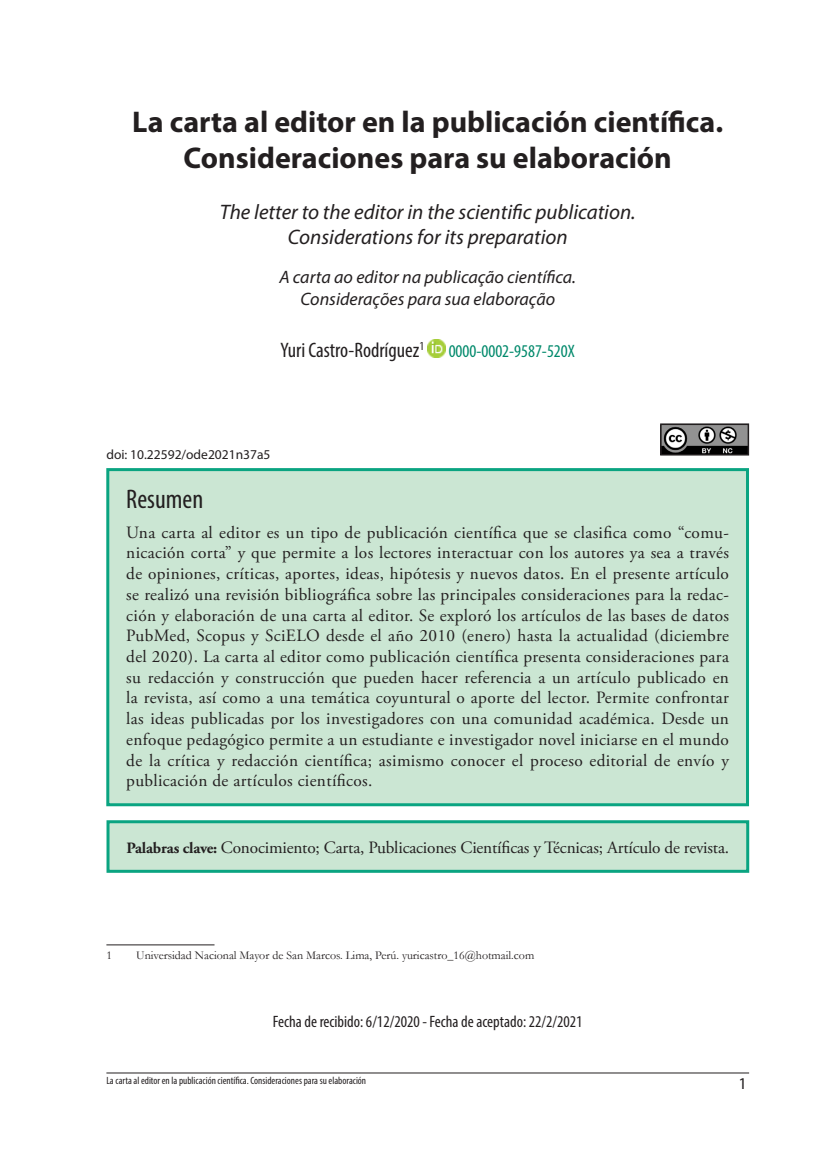
<style>
.page{position:relative;width:830px;height:1149px;background:#fff}
.page>*{position:absolute;margin:0;border:0;box-sizing:border-box;transform-origin:0 0}
._003_titulos{font:700 30px/36px "Myriad Pro";color:#231f20;text-align:center}
._002_sub_titulos{font:condensed 27px "Myriad Pro";color:#231f20}
.titulos_ingles{font:italic 21px/25.2px "Myriad Pro";color:#231f20;text-align:center}
._000_autores{font:condensed 21px "Myriad Pro";color:#231f20}
.titulos_portugues{font:italic 18px/21.6px "Myriad Pro";color:#231f20;text-align:center}
._000_autores-2{font:condensed 18px "Myriad Pro";color:#00896b}
._001_texto{font:17.25px/20.7px "Adobe Garamond Pro";letter-spacing:-.01em;color:#231f20;text-align:justify}
.recibido_aceptado{font:condensed 16.5px "Myriad Pro";color:#231f20}
.t1{font:16.5px "Myriad Pro";color:#231f20}
.doi{font:13.5px "Myriad Pro";color:#231f20}
.pies{font:12px "Garamond";color:#231f20}
.t2{font:condensed 10.5px "Myriad Pro";color:#231f20}
.s1{font-weight:700;font-size:15.75px}
</style>
<div class="page">
<hr style="left:106px;top:1072px;width:642px;height:1px;background:#231f20">
<img style="left:427px;top:339px;width:18px;height:18px">
<hr style="left:106px;top:944px;width:108px;height:1px;background:#231f20">
<div style="left:108px;top:469px;width:639px;height:335px;background:#cbe6d3"></div>
<div style="left:106px;top:468px;width:642px;height:338px;border:3px solid #0aa481"></div>
<div style="left:108px;top:821px;width:639px;height:50px;background:#cbe6d3"></div>
<div style="left:106px;top:820px;width:642px;height:52px;border:3px solid #0aa481"></div>
<img style="left:662px;top:426px;width:83px;height:26px">
<div style="left:659px;top:423px;width:89px;height:32px;border:2px solid #231f20"></div>
<p class="_003_titulos" style="left:132px;top:103px;width:592px">La carta al editor en la publicación científica.<br>Consideraciones para su elaboración</p>
<p class="titulos_ingles" style="left:220px;top:199px;width:417px">The letter to the editor in the scientific publication.<br>Considerations for its preparation</p>
<p class="titulos_portugues" style="left:279px;top:266px;width:298px">A carta ao editor na publicação científica.<br>Considerações para sua elaboração</p>
<p class="_000_autores" style="left:280px;top:337px;width:145px">Yuri Castro-Rodríguez<sup>1</sup></p>
<p class="_000_autores-2" style="left:448px;top:340px;width:128px">0000-0002-9587-520X</p>
<p class="doi" style="left:106px;top:446px;width:166px">doi: 10.22592/ode2021n37a5</p>
<p class="_002_sub_titulos" style="left:126px;top:483px;width:78px">Resumen</p>
<p class="_001_texto" style="left:126px;top:522px;width:604px">Una carta al editor es un tipo de publicación científica que se clasifica como “comu&shy;nicación corta” y que permite a los lectores interactuar con los autores ya sea a través de opiniones, críticas, aportes, ideas, hipótesis y nuevos datos. En el presente artículo se realizó una revisión bibliográfica sobre las principales consideraciones para la redac&shy;ción y elaboración de una carta al editor. Se exploró los artículos de las bases de datos PubMed, Scopus y SciELO desde el año 2010 (enero) hasta la actualidad (diciembre del 2020). La carta al editor como publicación científica presenta consideraciones para su redacción y construcción que pueden hacer referencia a un artículo publicado en la revista, así como a una temática coyuntural o aporte del lector. Permite confrontar las ideas publicadas por los investigadores con una comunidad académica. Desde un enfoque pedagógico permite a un estudiante e investigador novel iniciarse en el mundo de la crítica y redacción científica; asimismo conocer el proceso editorial de envío y publicación de artículos científicos.</p>
<p class="_001_texto" style="left:126px;top:837px;width:604px"><span class="s1">Palabras clave:</span> Conocimiento; Carta, Publicaciones Científicas y Técnicas; Artículo de revista.</p>
<p class="pies" style="left:106px;top:947px;width:7px">1</p>
<p class="pies" style="left:136px;top:947px;width:399px">Universidad Nacional Mayor de San Marcos. Lima, Perú. yuricastro_16@hotmail.com</p>
<p class="recibido_aceptado" style="left:273px;top:1011px;width:311px">Fecha de recibido: 6/12/2020 - Fecha de aceptado: 22/2/2021</p>
<p class="t2" style="left:106px;top:1073px;width:261px">La carta al editor en la publicación científica. Consideraciones para su elaboración</p>
<p class="t1" style="left:738px;top:1073px;width:10px">1</p>
</div>
